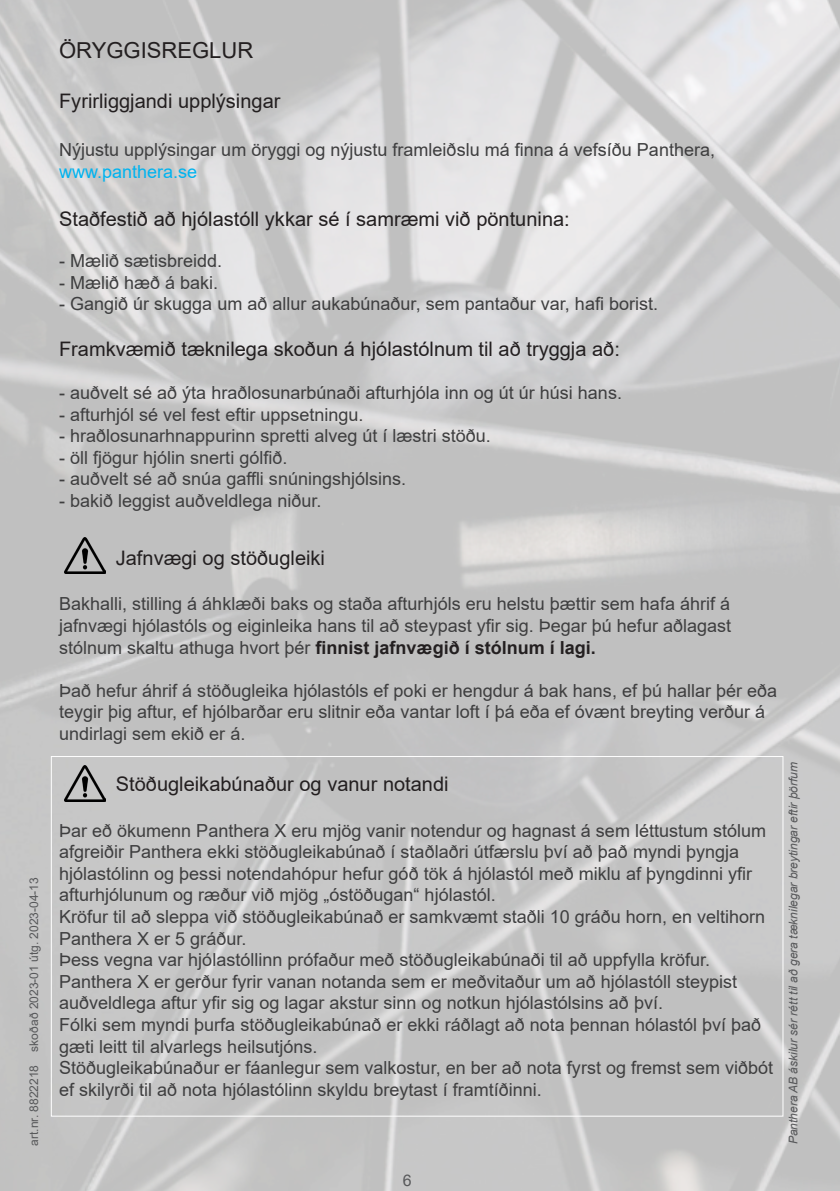
<style>
.page{position:relative;width:840px;height:1191px;background:#fff}
.page>*{position:absolute;margin:0;border:0;box-sizing:border-box;transform-origin:0 0}
.t1{font:22px "Arial";color:#231f20}
.t2{font:20px "Arial";color:#231f20}
.t3{font:18px/21.6px "Arial";color:#3e3e3f}
.t4{font:16px "Arial";color:#57585a}
.t5{font:italic 12px "Arial";color:#57585a}
.t6{font:12px "Arial";color:#57585a}
.s1{color:#00b3ef}
.s2{font-weight:700;color:#231f20}
</style>
<div class="page">
<img style="left:0;top:0;width:839px;height:1191px">
<img style="left:65px;top:537px;width:40px;height:36px">
<img style="left:65px;top:766px;width:40px;height:35px">
<p class="t6" style="left:26px;top:1145px;width:270px;rotate:-90deg">art.nr. 8822218 skoðað 2023-01 útg. 2023-04-13</p>
<p class="t1" style="left:59px;top:35px;width:195px">ÖRYGGISREGLUR</p>
<p class="t2" style="left:59px;top:88px;width:223px">Fyrirliggjandi upplýsingar</p>
<p class="t3" style="left:59px;top:139px;width:657px">Nýjustu upplýsingar um öryggi og nýjustu framleiðslu má finna á vefsíðu Panthera, <span class="s1">www.panthera.se</span></p>
<p class="t2" style="left:59px;top:205px;width:512px">Staðfestið að hjólastóll ykkar sé í samræmi við pöntunina:</p>
<p class="t3" style="left:59px;top:250px;width:165px">- Mælið sætisbreidd.</p>
<p class="t3" style="left:59px;top:271px;width:161px">- Mælið hæð á baki.</p>
<p class="t3" style="left:59px;top:293px;width:600px">- Gangið úr skugga um að allur aukabúnaður, sem pantaður var, hafi borist.</p>
<p class="t2" style="left:59px;top:335px;width:562px">Framkvæmið tæknilega skoðun á hjólastólnum til að tryggja að:</p>
<p class="t3" style="left:59px;top:382px;width:564px">- auðvelt sé að ýta hraðlosunarbúnaði afturhjóla inn og út úr húsi hans.</p>
<p class="t3" style="left:59px;top:403px;width:306px">- afturhjól sé vel fest eftir uppsetningu.</p>
<p class="t3" style="left:59px;top:425px;width:433px">- hraðlosunarhnappurinn spretti alveg út í læstri stöðu.</p>
<p class="t3" style="left:59px;top:446px;width:230px">- öll fjögur hjólin snerti gólfið.</p>
<p class="t3" style="left:59px;top:468px;width:348px">- auðvelt sé að snúa gaffli snúningshjólsins.</p>
<p class="t3" style="left:59px;top:490px;width:264px">- bakið leggist auðveldlega niður.</p>
<p class="t2" style="left:116px;top:544px;width:211px">Jafnvægi og stöðugleiki</p>
<p class="t3" style="left:59px;top:593px;width:673px;text-align:justify">Bakhalli, stilling á áhklæði baks og staða afturhjóls eru helstu þættir sem hafa áhrif á jafnvægi hjólastóls og eiginleika hans til að steypast yfir sig. Þegar þú hefur aðlagast stólnum skaltu athuga hvort þér <span class="s2">finnist jafnvægið í stólnum í lagi.</span></p>
<p class="t3" style="left:59px;top:679px;width:719px">Það hefur áhrif á stöðugleika hjólastóls ef poki er hengdur á bak hans, ef þú hallar þér eða teygir þig aftur, ef hjólbarðar eru slitnir eða vantar loft í þá eða ef óvænt breyting verður á undirlagi sem ekið er á.</p>
<p class="t2" style="left:116px;top:770px;width:334px">Stöðugleikabúnaður og vanur notandi</p>
<p class="t3" style="left:59px;top:819px;width:708px">Þar eð ökumenn Panthera X eru mjög vanir notendur og hagnast á sem léttustum stólum afgreiðir Panthera ekki stöðugleikabúnað í staðlaðri útfærslu því að það myndi þyngja hjólastólinn og þessi notendahópur hefur góð tök á hjólastól með miklu af þyngdinni yfir afturhjólunum og ræður við mjög „óstöðugan“ hjólastól.</p>
<p class="t3" style="left:59px;top:905px;width:707px">Kröfur til að sleppa við stöðugleikabúnað er samkvæmt staðli 10 gráðu horn, en veltihorn<br>Panthera X er 5 gráður.</p>
<p class="t3" style="left:59px;top:949px;width:679px">Þess vegna var hjólastóllinn prófaður með stöðugleikabúnaði til að uppfylla kröfur.<br>Panthera X er gerður fyrir vanan notanda sem er meðvitaður um að hjólastóll steypist auðveldlega aftur yfir sig og lagar akstur sinn og notkun hjólastólsins að því.</p>
<p class="t3" style="left:59px;top:1013px;width:703px">Fólki sem myndi þurfa stöðugleikabúnað er ekki ráðlagt að nota þennan hólastól því það gæti leitt til alvarlegs heilsutjóns.</p>
<p class="t3" style="left:59px;top:1057px;width:715px">Stöðugleikabúnaður er fáanlegur sem valkostur, en ber að nota fyrst og fremst sem viðbót ef skilyrði til að nota hjólastólinn skyldu breytast í framtíðinni.</p>
<p class="t4" style="left:403px;top:1169px;width:10px">6</p>
<p class="t5" style="left:785px;top:1144px;width:384px;rotate:-90deg">Panthera AB áskilur sér rétt til að gera tæknilegar breytingar eftir þörfum</p>
</div>
